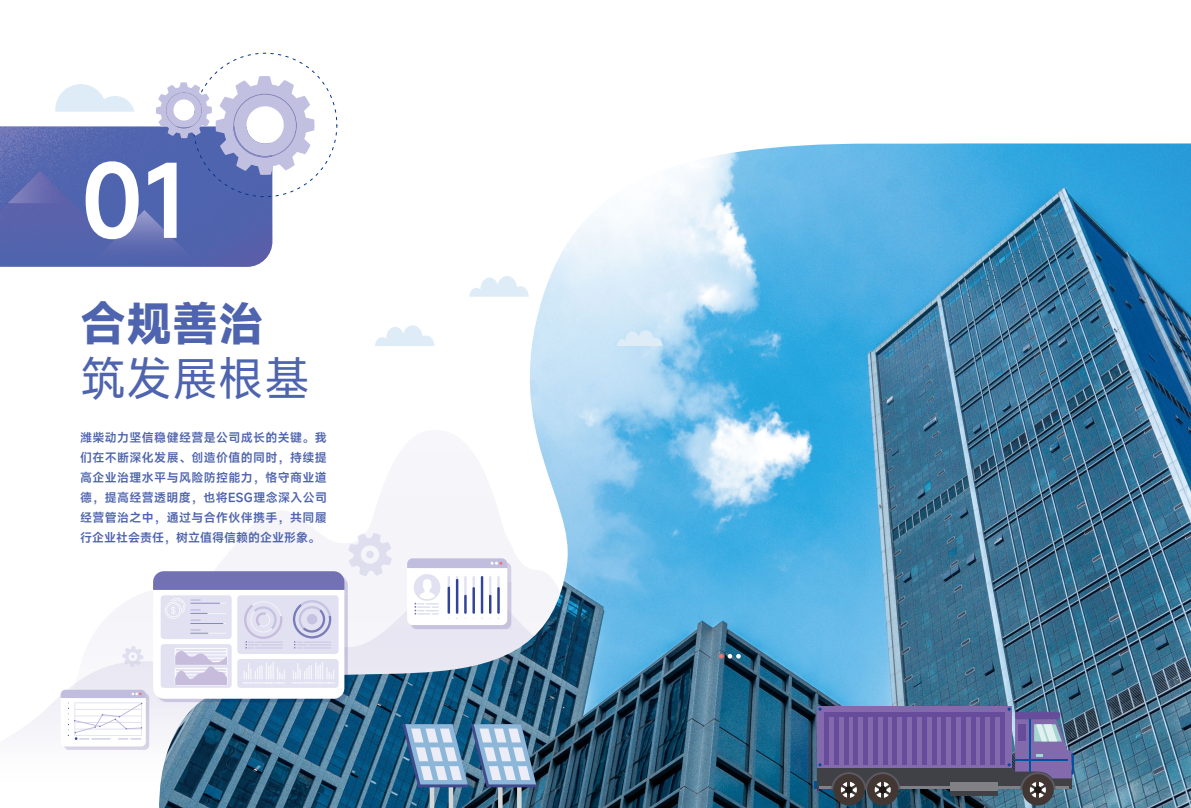
<style>
.page{position:relative;width:1191px;height:808px;background:#fff}
.page>*{position:absolute;margin:0;border:0;box-sizing:border-box;transform-origin:0 0}
.t1{font:600 96px "Mi Sans";color:#fff}
.t2{font:46px "Mi Sans";color:#4f64ae}
.t3{font:700 46px "Mi Sans";color:#4f64ae}
.t4{font:600 12px/20px "Mi Sans";letter-spacing:.025em;color:#4f64ae;text-align:justify}
</style>
<div class="page">
<svg style="left:21px;top:693px;width:40px;height:37px"></svg>
<svg style="left:0;top:76px;width:315px;height:191px"></svg>
<img style="left:155px;top:143px;width:1036px;height:665px">
<hr style="left:517px;top:787px;width:4px;height:21px;background:#d5d6d6">
<hr style="left:498px;top:787px;width:4px;height:21px;background:#d5d6d6">
<svg style="left:402px;top:724px;width:135px;height:63px"></svg>
<hr style="left:449px;top:787px;width:4px;height:21px;background:#d5d6d6">
<hr style="left:430px;top:787px;width:4px;height:21px;background:#d5d6d6">
<div style="left:817px;top:768px;width:195px;height:21px;background:#404146"></div>
<div style="left:817px;top:706px;width:195px;height:62px;background:#836aad"></div>
<hr style="left:817px;top:786px;width:252px;height:3px;background:#808085">
<div style="left:833px;top:774px;width:31px;height:31px;background:#423733;border-radius:50%"></div>
<div style="left:867px;top:774px;width:31px;height:31px;background:#423733;border-radius:50%"></div>
<svg style="left:831px;top:772px;width:69px;height:27px"></svg>
<div style="left:879px;top:786px;width:7px;height:7px;background:#1e1a17;border-radius:50%"></div>
<div style="left:1022px;top:774px;width:31px;height:31px;background:#423733;border-radius:50%"></div>
<div style="left:950px;top:776px;width:47px;height:20px;background:#404146"></div>
<div style="left:950px;top:782px;width:47px;height:8px;background:#808085"></div>
<div style="left:826px;top:712px;width:178px;height:5px;background:#684c9c"></div>
<hr style="left:1000px;top:712px;width:4px;height:53px;background:#684c9c">
<div style="left:990px;top:712px;width:5px;height:53px;background:#684c9c"></div>
<div style="left:980px;top:712px;width:5px;height:53px;background:#684c9c"></div>
<div style="left:970px;top:712px;width:5px;height:53px;background:#684c9c"></div>
<hr style="left:961px;top:712px;width:4px;height:53px;background:#684c9c">
<div style="left:951px;top:712px;width:5px;height:53px;background:#684c9c"></div>
<div style="left:941px;top:712px;width:5px;height:53px;background:#684c9c"></div>
<div style="left:931px;top:712px;width:5px;height:53px;background:#684c9c"></div>
<hr style="left:922px;top:712px;width:4px;height:53px;background:#684c9c">
<hr style="left:912px;top:712px;width:4px;height:53px;background:#684c9c">
<div style="left:902px;top:712px;width:5px;height:53px;background:#684c9c"></div>
<div style="left:892px;top:712px;width:5px;height:53px;background:#684c9c"></div>
<hr style="left:883px;top:712px;width:4px;height:53px;background:#684c9c">
<hr style="left:873px;top:712px;width:4px;height:53px;background:#684c9c">
<div style="left:863px;top:712px;width:5px;height:53px;background:#684c9c"></div>
<div style="left:853px;top:712px;width:5px;height:53px;background:#684c9c"></div>
<hr style="left:844px;top:712px;width:4px;height:53px;background:#684c9c">
<hr style="left:834px;top:712px;width:4px;height:53px;background:#684c9c">
<div style="left:824px;top:712px;width:5px;height:53px;background:#684c9c"></div>
<img style="left:1007px;top:708px;width:67px;height:91px">
<svg style="left:814px;top:782px;width:4px;height:9px"></svg>
<svg style="left:375px;top:325px;width:59px;height:21px"></svg>
<svg style="left:469px;top:276px;width:60px;height:21px"></svg>
<svg style="left:617px;top:330px;width:45px;height:16px"></svg>
<svg style="left:719px;top:654px;width:22px;height:4px"></svg>
<svg style="left:407px;top:558px;width:104px;height:71px"></svg>
<svg style="left:61px;top:533px;width:331px;height:217px"></svg>
<h1 class="t1" style="left:81px;top:137px;width:109px">01</h1>
<h2 class="t3" style="left:80px;top:293px;width:186px">合规善治</h2>
<h2 class="t2" style="left:80px;top:348px;width:232px">筑发展根基</h2>
<p class="t4" style="left:80px;top:428px;width:248px">潍柴动力坚信稳健经营是公司成长的关键。我们在不断深化发展、创造价值的同时，持续提高企业治理水平与风险防控能力，恪守商业道德，提高经营透明度，也将ESG理念深入公司经营管治之中，通过与合作伙伴携手，共同履行企业社会责任，树立值得信赖的企业形象。</p>
</div>
